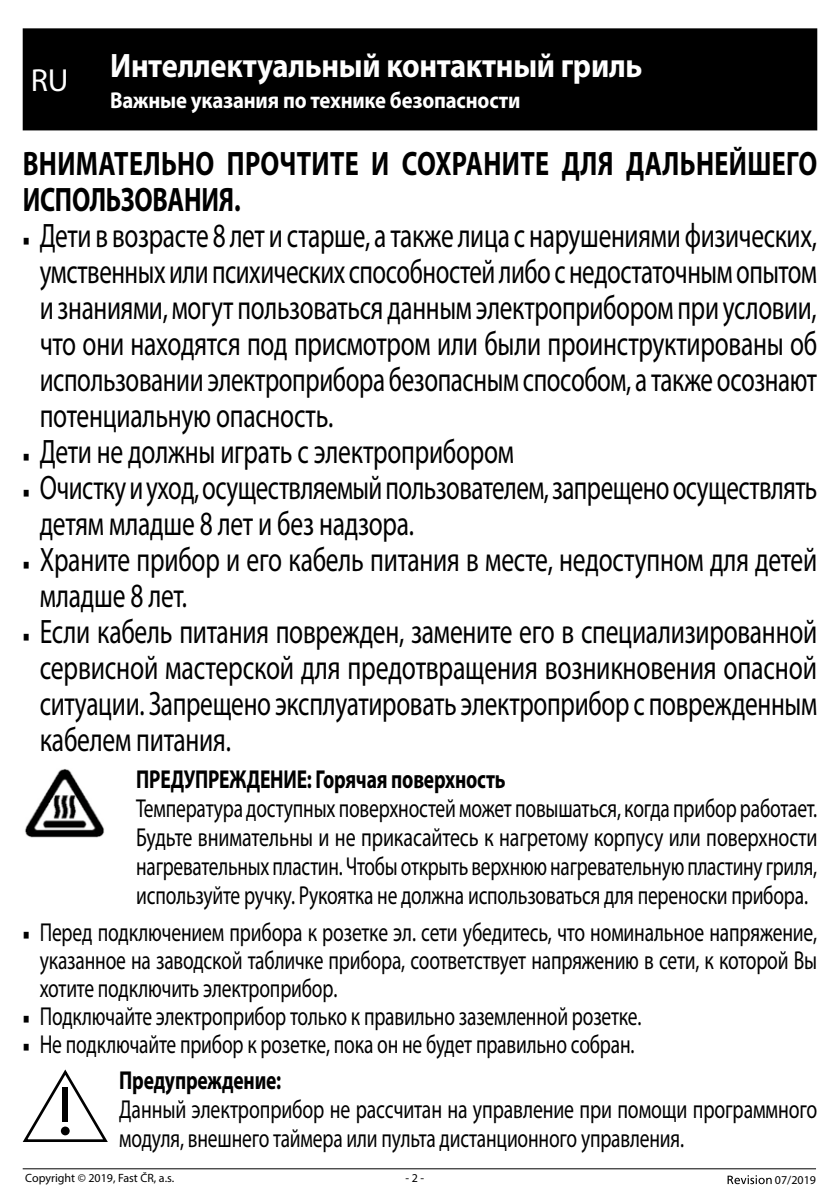
<style>
.page{position:relative;width:840px;height:1191px;background:#fff}
.page>*{position:absolute;margin:0;border:0;box-sizing:border-box;transform-origin:0 0}
.t1{font:34px/36px "Myriad Pro";letter-spacing:-.01em;color:#000;text-align:justify;scale:.75 1}
.t2{font:34px/36px "Myriad Pro";letter-spacing:-.01em;color:#000;scale:.73 1}
.t3{font:700 34px/36px "Myriad Pro";letter-spacing:.01em;color:#000;scale:.77 1}
.t4{font:700 34px "Myriad Pro";letter-spacing:-.01em;color:#fff;scale:.9 1}
.t5{font:26px/29px "Myriad Pro";letter-spacing:-.01em;color:#000;text-align:justify;scale:.75 1}
.t6{font:26px/29px "Myriad Pro";letter-spacing:-.01em;color:#000;scale:.76 1}
.t7{font:700 26px "Myriad Pro";letter-spacing:-.01em;color:#000;scale:.75 1}
.t8{font:700 23px "Myriad Pro";letter-spacing:-.01em;color:#fff;scale:.9 1}
.t9{font:12px "Myriad Pro";color:#000}
.s1{font-family:"Minion Pro";font-size:23px}
.s2{font-weight:700}
</style>
<div class="page">
<hr style="left:23px;top:1168px;width:792px;height:1px;background:#000">
<svg style="left:727px;top:1175px;width:44px;height:9px"></svg>
<div style="left:23px;top:28px;width:793px;height:102px;background:#000"></div>
<img style="left:25px;top:769px;width:79px;height:69px">
<svg style="left:23px;top:1069px;width:85px;height:73px"></svg>
<div style="left:62px;top:1087px;width:6px;height:35px;background:#000"></div>
<div style="left:61px;top:1126px;width:9px;height:9px;background:#000;border-radius:50%"></div>
<p class="t4" style="left:31px;top:43px;width:680px"><sub>RU</sub> Интеллектуальный контактный гриль</p>
<p class="t8" style="left:110px;top:85px;width:457px">Важные указания по технике безопасности</p>
<p class="t3" style="left:23px;top:145px;width:1032px">ВНИМАТЕЛЬНО ПРОЧТИТЕ И СОХРАНИТЕ ДЛЯ ДАЛЬНЕЙШЕГО<br>ИСПОЛЬЗОВАНИЯ.</p>
<p class="t1" style="left:40px;top:217px;width:1037px;text-indent:-17px"><span class="s1">■</span> Дети в возрасте 8 лет и старше, а также лица с нарушениями физических, умственных или психических способностей либо с недостаточным опытом и знаниями, могут пользоваться данным электроприбором при условии, что они находятся под присмотром или были проинструктированы об использовании электроприбора безопасным способом, а также осознают потенциальную опасность.</p>
<p class="t1" style="left:23px;top:433px;width:656px"><span class="s1">■</span> Дети не должны играть с электроприбором</p>
<p class="t2" style="left:40px;top:469px;width:1066px;text-indent:-17px"><span class="s1">■</span> Очистку и уход, осуществляемый пользователем, запрещено осуществлять детям младше 8 лет и без надзора.</p>
<p class="t1" style="left:40px;top:541px;width:1037px;text-indent:-17px"><span class="s1">■</span> Храните прибор и его кабель питания в месте, недоступном для детей младше 8 лет.</p>
<p class="t1" style="left:40px;top:613px;width:1037px;text-indent:-17px"><span class="s1">■</span> Если кабель питания поврежден, замените его в специализированной сервисной мастерской для предотвращения возникновения опасной ситуации. Запрещено эксплуатировать электроприбор с поврежденным кабелем питания.</p>
<p class="t7" style="left:136px;top:762px;width:493px">ПРЕДУПРЕЖДЕНИЕ: Горячая поверхность</p>
<p class="t5" style="left:136px;top:793px;width:909px">Температура доступных поверхностей может повышаться, когда прибор работает.<br>Будьте внимательны и не прикасайтесь к нагретому корпусу или поверхности нагревательных пластин. Чтобы открыть верхнюю нагревательную пластину гриля, используйте ручку. Рукоятка не должна использоваться для переноски прибора.</p>
<p class="t5" style="left:40px;top:917px;width:1037px;line-height:28px;text-indent:-17px"><span class="s1">■</span> Перед подключением прибора к розетке эл. сети убедитесь, что номинальное напряжение, указанное на заводской табличке прибора, соответствует напряжению в сети, к которой Вы хотите подключить электроприбор.</p>
<p class="t5" style="left:23px;top:1001px;width:826px"><span class="s1">■</span> Подключайте электроприбор только к правильно заземленной розетке.</p>
<p class="t5" style="left:119px;top:1025px;width:688px;line-height:36.2px;text-indent:-96px"><span class="s1">■</span> Не подключайте прибор к розетке, пока он не будет правильно собран.<br><span class="s2">Предупреждение:</span></p>
<p class="t6" style="left:119px;top:1094px;width:919px">Данный электроприбор не рассчитан на управление при помощи программного модуля, внешнего таймера или пульта дистанционного управления.</p>
<p class="t9" style="left:25px;top:1170px;width:150px">Copyright © 2019, Fast ČR, a.s.</p>
<p class="t9" style="left:405px;top:1170px;width:20px">- 2 -</p>
<p class="t9" style="left:774px;top:1172px;width:43px">07/2019</p>
</div>
